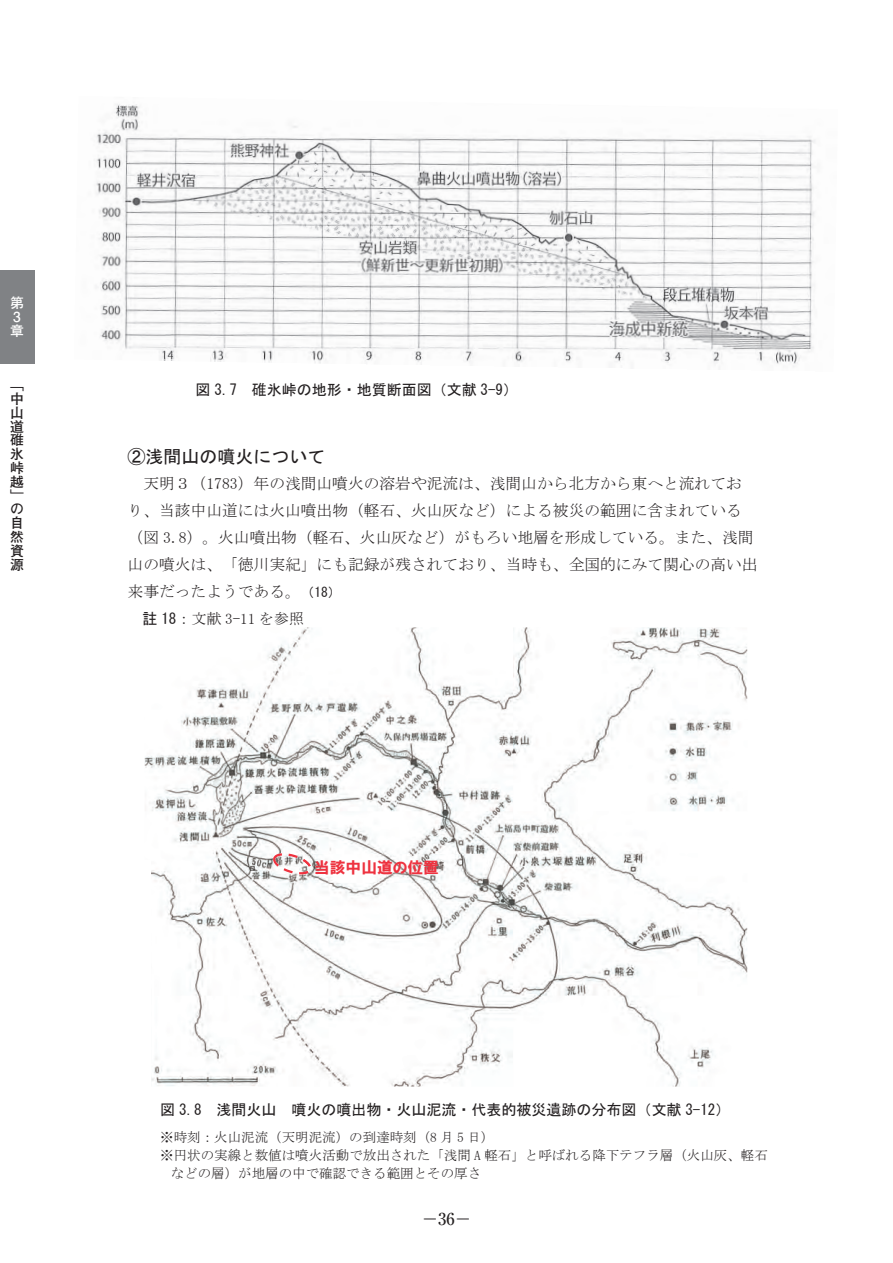
<style>
.page{position:relative;width:893px;height:1263px;background:#fff}
.page>*{position:absolute;margin:0;border:0;box-sizing:border-box;transform-origin:0 0}
.t1{font:18px "MS Gothic";color:#231f20}
.t2{font:700 16.5px "Futo Min A101 Pr 5";color:#231f20}
.t3{font:15.75px/27px "MS Mincho";color:#231f20}
.t4{font:15.75px "HGP Soei Kakugothic UB";color:#ee323f}
.t5{font:15px "MS Gothic";color:#231f20}
.t6{font:15px "MS Mincho";color:#231f20}
.t7{font:700 13.8px/13.8px "Futo Go B101 Pr 6";color:#231f20}
.t8{font:700 13.8px/13.8px "Futo Go B101 Pr 6";color:#fff}
.t9{font:13.5px "MS Mincho";color:#231f20}
.s1{font-family:"MS Gothic";font-size:13.5px}
.s2{font-family:"MS Gothic"}
.s3{font-family:"Ryumin Pr 6 N";font-weight:500}
</style>
<div class="page">
<img style="left:145px;top:627px;width:602px;height:459px">
<svg style="left:273px;top:853px;width:38px;height:21px"></svg>
<img style="left:303px;top:854px;width:179px;height:29px">
<img style="left:303px;top:859px;width:8px;height:15px">
<img style="left:96px;top:104px;width:719px;height:263px">
<div style="left:133px;top:860px;width:18px;height:236px;background:#fff"></div>
<div style="left:0;top:270px;width:34px;height:94px;background:#808285"></div>
<p class="t8" style="left:10px;top:296px;width:15px">第<br>3章</p>
<p class="t7" style="left:10px;top:377px;width:15px">「中山道碓氷峠越」の自然資源</p>
<p class="t5" style="left:196px;top:382px;width:324px">図 3.7 碓氷峠の地形・地質断面図（文献 3-9）</p>
<p class="t1" style="left:128px;top:447px;width:199px">②浅間山の噴火について</p>
<p class="t3" style="left:128px;top:470px;width:632px;text-indent:16px">天明３（1783）年の浅間山噴火の溶岩や泥流は、浅間山から北方から東へと流れており、当該中山道には火山噴出物（軽石、火山灰など）による被災の範囲に含まれている（図 3.8）。火山噴出物（軽石、火山灰など）がもろい地層を形成している。また、浅間山の噴火は、「徳川実紀」にも記録が残されており、当時も、全国的にみて関心の高い出来事だったようである。<span class="s1">（18）</span></p>
<p class="t6" style="left:143px;top:611px;width:163px"><span class="s2">註 18</span>：文献 3-11 を参照</p>
<p class="t4" style="left:314px;top:860px;width:126px">当該中山道の位置</p>
<p class="t5" style="left:160px;top:1102px;width:572px">図 3.8 浅間火山 噴火の噴出物・火山泥流・代表的被災遺跡の分布図（文献 3-12）</p>
<p class="t9" style="left:160px;top:1130px;width:336px">※時刻：火山泥流（天明泥流）の到達時刻（8 月 5 日）</p>
<p class="t9" style="left:160px;top:1148px;width:609px">※円状の実線と数値は噴火活動で放出された「浅間 A 軽石」と呼ばれる降下テフラ層（火山灰、軽石</p>
<p class="t9" style="left:171px;top:1166px;width:312px">などの層）が地層の中で確認できる範囲とその厚さ</p>
<p class="t3" style="left:431px;top:1197px;width:33px">-36-</p>
<p class="t2" style="left:422px;top:1205px;width:51px">−<span class="s3">36</span>−</p>
</div>
